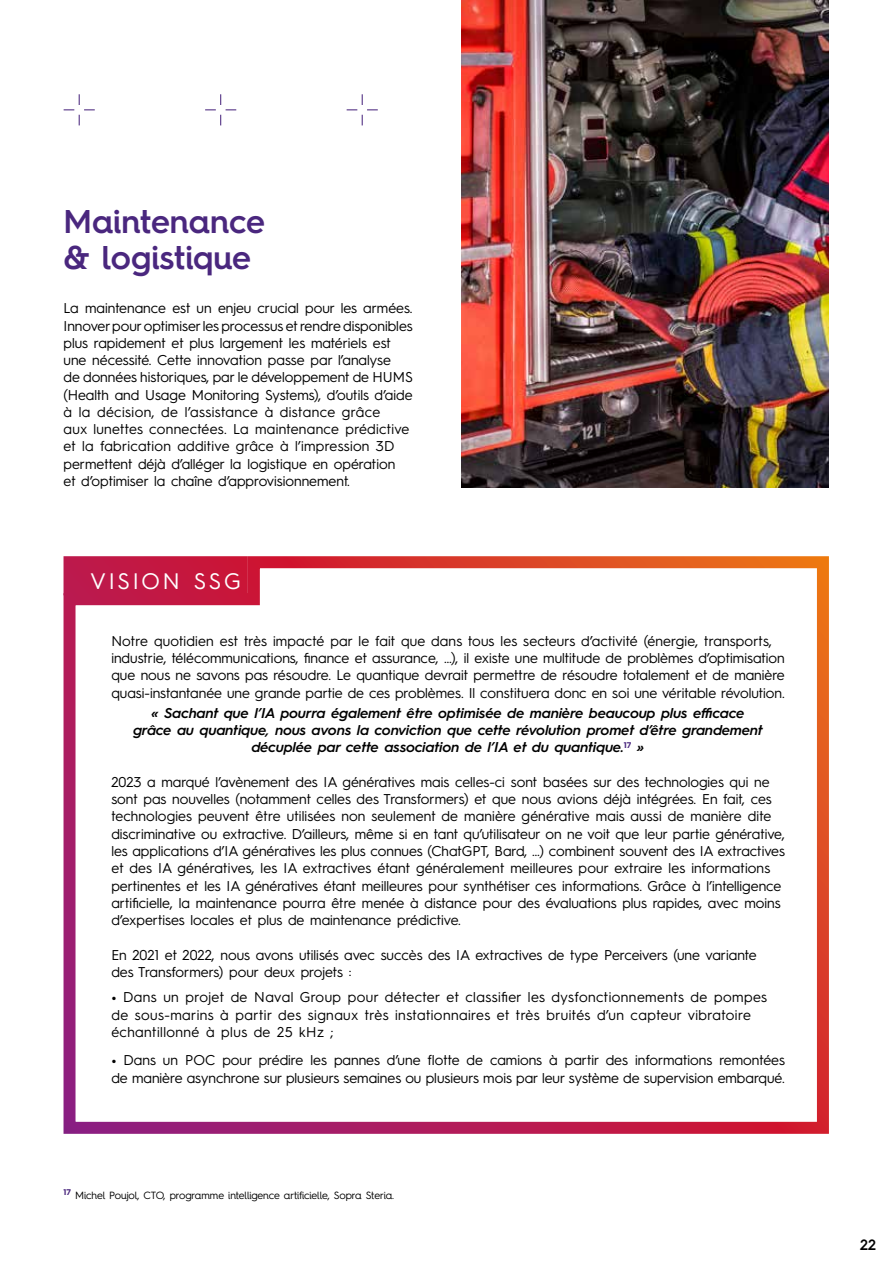
<style>
.page{position:relative;width:893px;height:1263px;background:#fff}
.page>*{position:absolute;margin:0;border:0;box-sizing:border-box;transform-origin:0 0}
.t1{font:600 33px/36px "Hurme Geometric Sans 4";color:#4a277e}
.t2{font:22.5px "Hurme Geometric Sans 3";letter-spacing:.12em;color:#fff}
.t3{font:600 15px "Hurme Geometric Sans 4";color:#000}
.t4{font:14.25px/17.2px "Hurme Geometric Sans 3";color:#000}
.t5{font:italic 600 14.25px/17.2px "Hurme Geometric Sans 3";color:#000;text-align:center}
.t6{font:14.25px/17.2px "Hurme Geometric Sans 3";letter-spacing:.03em;color:#000}
.t7{font:10.5px "Hurme Geometric Sans 4";letter-spacing:-.01em;color:#000}
.t8{font:700 8.25px "Hurme Geometric Sans 3";color:#4a277e}
.s1{font-weight:700}
</style>
<div class="page">
<svg style="left:63px;top:556px;width:766px;height:578px"></svg>
<svg style="left:63px;top:556px;width:227px;height:81px"></svg>
<img style="left:461px;top:0;width:368px;height:487px">
<svg style="left:64px;top:94px;width:31px;height:31px"></svg>
<svg style="left:205px;top:94px;width:31px;height:31px"></svg>
<svg style="left:347px;top:94px;width:31px;height:31px"></svg>
<h1 class="t1" style="left:64px;top:203px;width:203px">Maintenance &amp; logistique</h1>
<p class="t4" style="left:64px;top:299px;width:351px">La maintenance est un enjeu crucial pour les armées.<br>Innover pour optimiser les processus et rendre disponibles plus rapidement et plus largement les matériels est une nécessité. Cette innovation passe par l’analyse<br>de données historiques, par le développement de HUMS (Health and Usage Monitoring Systems), d’outils d’aide à la décision, de l’assistance à distance grâce<br>aux lunettes connectées. La maintenance prédictive et la fabrication additive grâce à l’impression 3D permettent déjà d’alléger la logistique en opération<br>et d’optimiser la chaîne d’approvisionnement.</p>
<h2 class="t2" style="left:90px;top:565px;width:152px">VISION SSG</h2>
<p class="t4" style="left:111px;top:631px;width:675px">Notre quotidien est très impacté par le fait que dans tous les secteurs d’activité (énergie, transports, industrie, télécommunications, finance et assurance, …), il existe une multitude de problèmes d’optimisation que nous ne savons pas résoudre. Le quantique devrait permettre de résoudre totalement et de manière quasi-instantanée une grande partie de ces problèmes. Il constituera donc en soi une véritable révolution.</p>
<p class="t5" style="left:133px;top:703px;width:631px">« Sachant que l’IA pourra également être optimisée de manière beaucoup plus efficace grâce au quantique, nous avons la conviction que cette révolution promet d’être grandement décuplée par cette association de l’IA et du quantique.<sup>17</sup> »</p>
<p class="t4" style="left:111px;top:772px;width:675px">2023 a marqué l’avènement des IA génératives mais celles-ci sont basées sur des technologies qui ne sont pas nouvelles (notamment celles des Transformers) et que nous avions déjà intégrées. En fait, ces technologies peuvent être utilisées non seulement de manière générative mais aussi de manière dite discriminative ou extractive. D’ailleurs, même si en tant qu’utilisateur on ne voit que leur partie générative, les applications d’IA génératives les plus connues (ChatGPT, Bard, …) combinent souvent des IA extractives et des IA génératives, les IA extractives étant généralement meilleures pour extraire les informations pertinentes et les IA génératives étant meilleures pour synthétiser ces informations. Grâce à l’intelligence artificielle, la maintenance pourra être menée à distance pour des évaluations plus rapides, avec moins d’expertises locales et plus de maintenance prédictive.</p>
<p class="t4" style="left:111px;top:945px;width:647px">En 2021 et 2022, nous avons utilisés avec succès des IA extractives de type Perceivers (une variante des Transformers) pour deux projets :</p>
<p class="t6" style="left:111px;top:988px;width:657px"><span class="s1">•</span> Dans un projet de Naval Group pour détecter et classifier les dysfonctionnements de pompes de sous-marins à partir des signaux très instationnaires et très bruités d’un capteur vibratoire échantillonné à plus de 25 kHz ;</p>
<p class="t4" style="left:111px;top:1051px;width:675px"><span class="s1">•</span> Dans un POC pour prédire les pannes d’une flotte de camions à partir des informations remontées de manière asynchrone sur plusieurs semaines ou plusieurs mois par leur système de supervision embarqué.</p>
<p class="t8" style="left:64px;top:1186px;width:9px">17</p>
<p class="t7" style="left:75px;top:1188px;width:320px">Michel Poujol, CTO, programme intelligence artificielle, Sopra Steria.</p>
<p class="t3" style="left:860px;top:1234px;width:17px">22</p>
</div>
